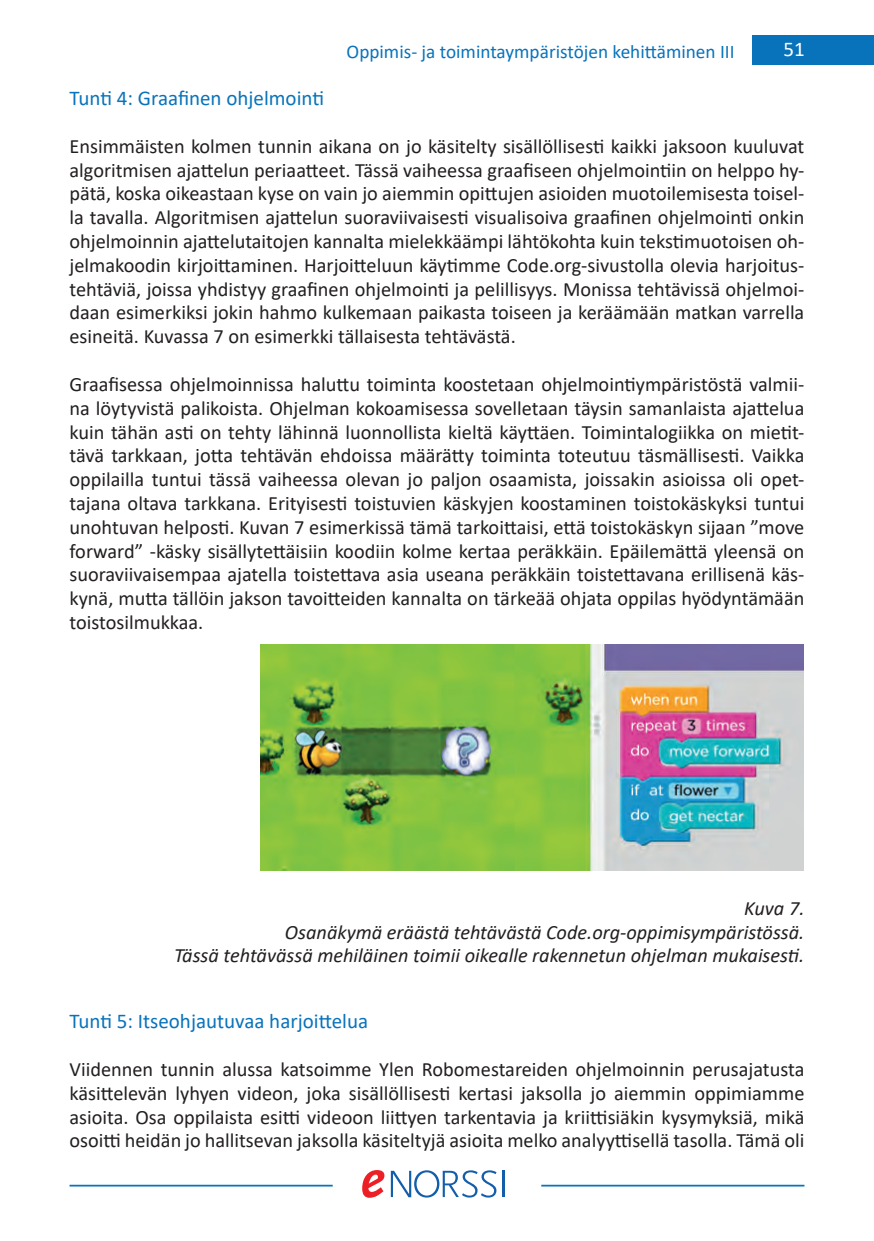
<style>
.page{position:relative;width:874px;height:1241px;background:#fff}
.page>*{position:absolute;margin:0;border:0;box-sizing:border-box;transform-origin:0 0}
.t1{font:21px "Calibri";color:#0873bb}
.t2{font:21px "Calibri";color:#fff}
.t3{font:20.3px/23.8px "Calibri";color:#231f20;text-align:justify}
.t4{font:italic 20.3px/23.8px "Calibri";color:#231f20;text-align:right}
.t5{font:19.25px "Calibri";color:#0873bb}
</style>
<div class="page">
<div style="left:752px;top:36px;width:121px;height:29px;background:#0873bb"></div>
<hr style="left:69px;top:1184px;width:263px;height:2px;background:#0873bb">
<hr style="left:541px;top:1184px;width:263px;height:2px;background:#0873bb">
<svg style="left:362px;top:1170px;width:22px;height:27px"></svg>
<svg style="left:390px;top:1170px;width:106px;height:27px"></svg>
<hr style="left:502px;top:1170px;width:2px;height:26px;background:#135eab">
<img style="left:260px;top:644px;width:543px;height:226px">
<p class="t5" style="left:346px;top:39px;width:389px">Oppimis- ja toimintaympäristöjen kehittäminen III</p>
<p class="t2" style="left:783px;top:35px;width:23px">51</p>
<p class="t1" style="left:69px;top:83px;width:256px">Tunti 4: Graafinen ohjelmointi</p>
<p class="t3" style="left:69px;top:133px;width:736px">Ensimmäisten kolmen tunnin aikana on jo käsitelty sisällöllisesti kaikki jaksoon kuuluvat algoritmisen ajattelun periaatteet. Tässä vaiheessa graafiseen ohjelmointiin on helppo hy&shy;pätä, koska oikeastaan kyse on vain jo aiemmin opittujen asioiden muotoilemisesta toisel&shy;la tavalla. Algoritmisen ajattelun suoraviivaisesti visualisoiva graafinen ohjelmointi onkin ohjelmoinnin ajattelutaitojen kannalta mielekkäämpi lähtökohta kuin tekstimuotoisen oh&shy;jelmakoodin kirjoittaminen. Harjoitteluun käytimme Code.org-sivustolla olevia harjoitus&shy;tehtäviä, joissa yhdistyy graafinen ohjelmointi ja pelillisyys. Monissa tehtävissä ohjelmoi&shy;daan esimerkiksi jokin hahmo kulkemaan paikasta toiseen ja keräämään matkan varrella esineitä. Kuvassa 7 on esimerkki tällaisesta tehtävästä.</p>
<p class="t3" style="left:69px;top:371px;width:736px">Graafisessa ohjelmoinnissa haluttu toiminta koostetaan ohjelmointiympäristöstä valmii&shy;na löytyvistä palikoista. Ohjelman kokoamisessa sovelletaan täysin samanlaista ajattelua kuin tähän asti on tehty lähinnä luonnollista kieltä käyttäen. Toimintalogiikka on mietit&shy;tävä tarkkaan, jotta tehtävän ehdoissa määrätty toiminta toteutuu täsmällisesti. Vaikka oppilailla tuntui tässä vaiheessa olevan jo paljon osaamista, joissakin asioissa oli opet&shy;tajana oltava tarkkana. Erityisesti toistuvien käskyjen koostaminen toistokäskyksi tuntui unohtuvan helposti. Kuvan 7 esimerkissä tämä tarkoittaisi, että toistokäskyn sijaan ”move forward” -käsky sisällytettäisiin koodiin kolme kertaa peräkkäin. Epäilemättä yleensä on suoraviivaisempaa ajatella toistettava asia useana peräkkäin toistettavana erillisenä käs&shy;kynä, mutta tällöin jakson tavoitteiden kannalta on tärkeää ohjata oppilas hyödyntämään toistosilmukkaa.</p>
<p class="t4" style="left:174px;top:895px;width:631px">Kuva 7.<br>Osanäkymä eräästä tehtävästä Code.org-oppimisympäristössä.<br>Tässä tehtävässä mehiläinen toimii oikealle rakennetun ohjelman mukaisesti.</p>
<p class="t1" style="left:69px;top:1006px;width:300px">Tunti 5: Itseohjautuvaa harjoittelua</p>
<p class="t3" style="left:69px;top:1056px;width:736px">Viidennen tunnin alussa katsoimme Ylen Robomestareiden ohjelmoinnin perusajatusta käsittelevän lyhyen videon, joka sisällöllisesti kertasi jaksolla jo aiemmin oppimiamme asioita. Osa oppilaista esitti videoon liittyen tarkentavia ja kriittisiäkin kysymyksiä, mikä osoitti heidän jo hallitsevan jaksolla käsiteltyjä asioita melko analyyttisellä tasolla. Tämä oli</p>
</div>
